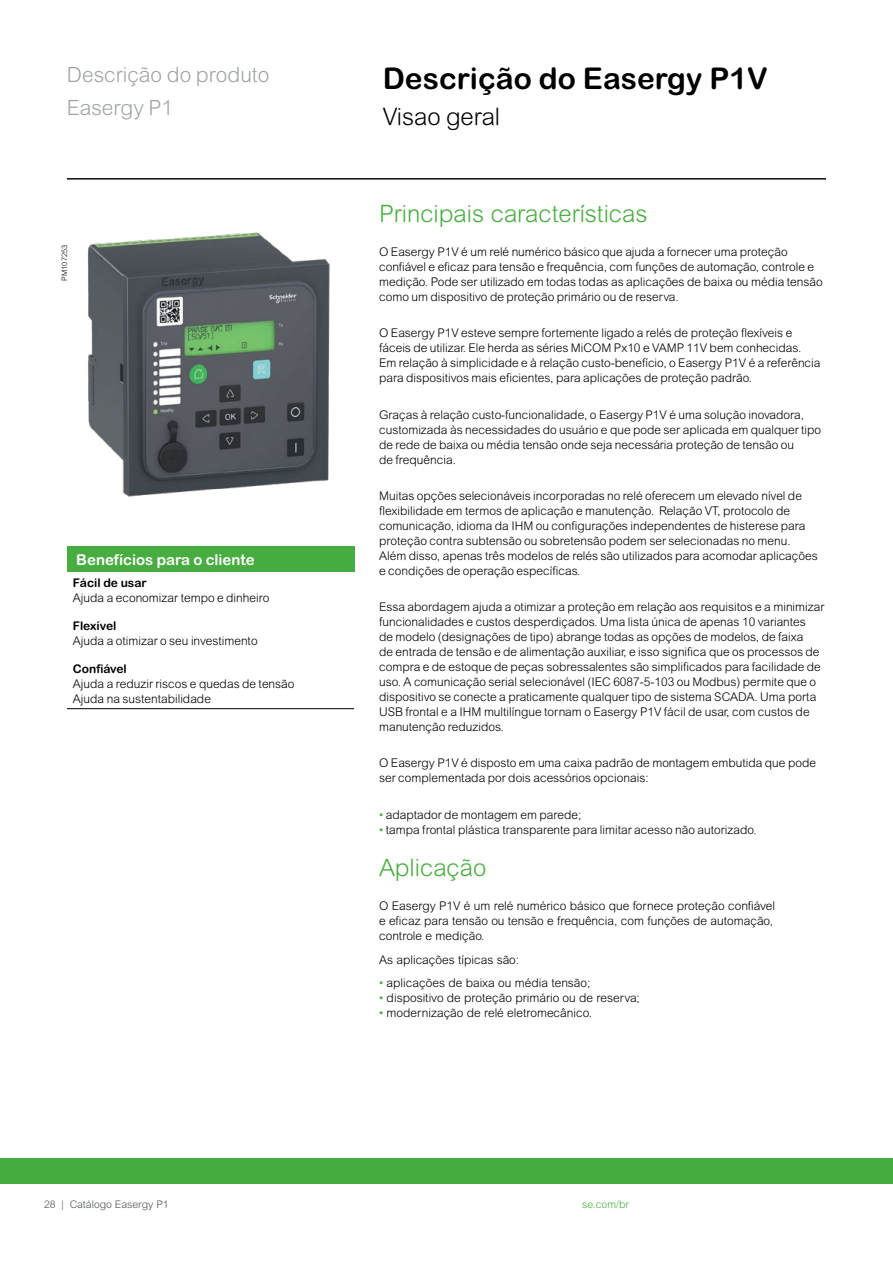
<style>
.page{position:relative;width:893px;height:1263px;background:#fff}
.page>*{position:absolute;margin:0;border:0;box-sizing:border-box;transform-origin:0 0}
.t1{font:700 30px "Arial Rounded MT Pro";color:#000}
.t2{font:300 24px "Arial Rounded MT Pro";color:#48ad40}
.t3{font:300 24px "Arial Rounded MT Pro";color:#000}
.t4{font:300 21px/32.5px "Arial Rounded MT Pro";color:#9fa4a9}
.t5{font:700 15px "Arial Rounded MT Pro";color:#fff}
.t6{font:300 12px/15px "Arial Rounded MT Pro";color:#000}
.t7{font:700 12px "Arial Rounded MT Pro";color:#000}
.t8{font:300 10.5px "Arial Rounded MT Pro";color:#505456}
.t9{font:300 10.5px "Arial Rounded MT Pro";color:#48ad40}
.t10{font:300 7.5px "Arial Rounded MT Pro";color:#000}
.s1{color:#48ad40}
</style>
<div class="page">
<hr style="left:67px;top:179px;width:759px;height:1px;background:#000">
<div style="left:0;top:1158px;width:893px;height:25px;background:#48ad40"></div>
<img style="left:87px;top:232px;width:243px;height:265px">
<div style="left:67px;top:546px;width:287px;height:26px;background:#48ad40"></div>
<hr style="left:67px;top:708px;width:287px;height:1px;background:#000">
<h3 class="t4" style="left:67px;top:60px;width:204px">Descrição do produto<br>Easergy P1</h3>
<h1 class="t1" style="left:383px;top:60px;width:387px">Descrição do Easergy P1V</h1>
<h2 class="t3" style="left:383px;top:102px;width:119px">Visao geral</h2>
<p class="t10" style="left:60px;top:281px;width:37px;rotate:-90deg">PM107253</p>
<p class="t5" style="left:76px;top:550px;width:180px">Benefícios para o cliente</p>
<p class="t7" style="left:73px;top:576px;width:75px">Fácil de usar</p>
<p class="t6" style="left:73px;top:591px;width:198px">Ajuda a economizar tempo e dinheiro</p>
<p class="t7" style="left:73px;top:618px;width:45px">Flexível</p>
<p class="t6" style="left:73px;top:634px;width:186px">Ajuda a otimizar o seu investimento</p>
<p class="t7" style="left:73px;top:661px;width:55px">Confiável</p>
<p class="t6" style="left:73px;top:676px;width:223px">Ajuda a reduzir riscos e quedas de tensão<br>Ajuda na sustentabilidade</p>
<h2 class="t2" style="left:379px;top:200px;width:270px">Principais características</h2>
<p class="t6" style="left:379px;top:245px;width:445px">O Easergy P1V é um relé numérico básico que ajuda a fornecer uma proteção confiável e eficaz para tensão e frequência, com funções de automação, controle e medição. Pode ser utilizado em todas todas as aplicações de baixa ou média tensão como um dispositivo de proteção primário ou de reserva.</p>
<p class="t6" style="left:379px;top:326px;width:443px">O Easergy P1V esteve sempre fortemente ligado a relés de proteção flexíveis e fáceis de utilizar. Ele herda as séries MiCOM Px10 e VAMP 11V bem conhecidas.<br>Em relação à simplicidade e à relação custo-benefício, o Easergy P1V é a referência para dispositivos mais eficientes, para aplicações de proteção padrão.</p>
<p class="t6" style="left:379px;top:407px;width:444px">Graças à relação custo-funcionalidade, o Easergy P1V é uma solução inovadora, customizada às necessidades do usuário e que pode ser aplicada em qualquer tipo de rede de baixa ou média tensão onde seja necessária proteção de tensão ou<br>de frequência.</p>
<p class="t6" style="left:379px;top:489px;width:440px">Muitas opções selecionáveis incorporadas no relé oferecem um elevado nível de flexibilidade em termos de aplicação e manutenção. Relação VT, protocolo de comunicação, idioma da IHM ou configurações independentes de histerese para proteção contra subtensão ou sobretensão podem ser selecionadas no menu.<br>Além disso, apenas três modelos de relés são utilizados para acomodar aplicações e condições de operação específicas.</p>
<p class="t6" style="left:379px;top:600px;width:447px">Essa abordagem ajuda a otimizar a proteção em relação aos requisitos e a minimizar funcionalidades e custos desperdiçados. Uma lista única de apenas 10 variantes<br>de modelo (designações de tipo) abrange todas as opções de modelos, de faixa<br>de entrada de tensão e de alimentação auxiliar, e isso significa que os processos de compra e de estoque de peças sobressalentes são simplificados para facilidade de uso. A comunicação serial selecionável (IEC 6087-5-103 ou Modbus) permite que o dispositivo se conecte a praticamente qualquer tipo de sistema SCADA. Uma porta USB frontal e a IHM multilíngue tornam o Easergy P1V fácil de usar, com custos de manutenção reduzidos.</p>
<p class="t6" style="left:379px;top:756px;width:438px">O Easergy P1V é disposto em uma caixa padrão de montagem embutida que pode ser complementada por dois acessórios opcionais:</p>
<p class="t6" style="left:379px;top:807px;width:204px"><span class="s1">•</span> adaptador de montagem em parede;</p>
<p class="t6" style="left:379px;top:822px;width:379px"><span class="s1">•</span> tampa frontal plástica transparente para limitar acesso não autorizado.</p>
<h2 class="t2" style="left:379px;top:853px;width:109px">Aplicação</h2>
<p class="t6" style="left:379px;top:899px;width:397px">O Easergy P1V é um relé numérico básico que fornece proteção confiável e eficaz para tensão ou tensão e frequência, com funções de automação, controle e medição.</p>
<p class="t6" style="left:379px;top:952px;width:142px">As aplicações típicas são:</p>
<p class="t6" style="left:379px;top:976px;width:213px"><span class="s1">•</span> aplicações de baixa ou média tensão;</p>
<p class="t6" style="left:379px;top:991px;width:262px"><span class="s1">•</span> dispositivo de proteção primário ou de reserva;</p>
<p class="t6" style="left:379px;top:1006px;width:214px"><span class="s1">•</span> modernização de relé eletromecânico.</p>
<p class="t8" style="left:44px;top:1198px;width:126px">28 | Catálogo Easergy P1</p>
<p class="t9" style="left:582px;top:1198px;width:48px">se.com/br</p>
</div>
